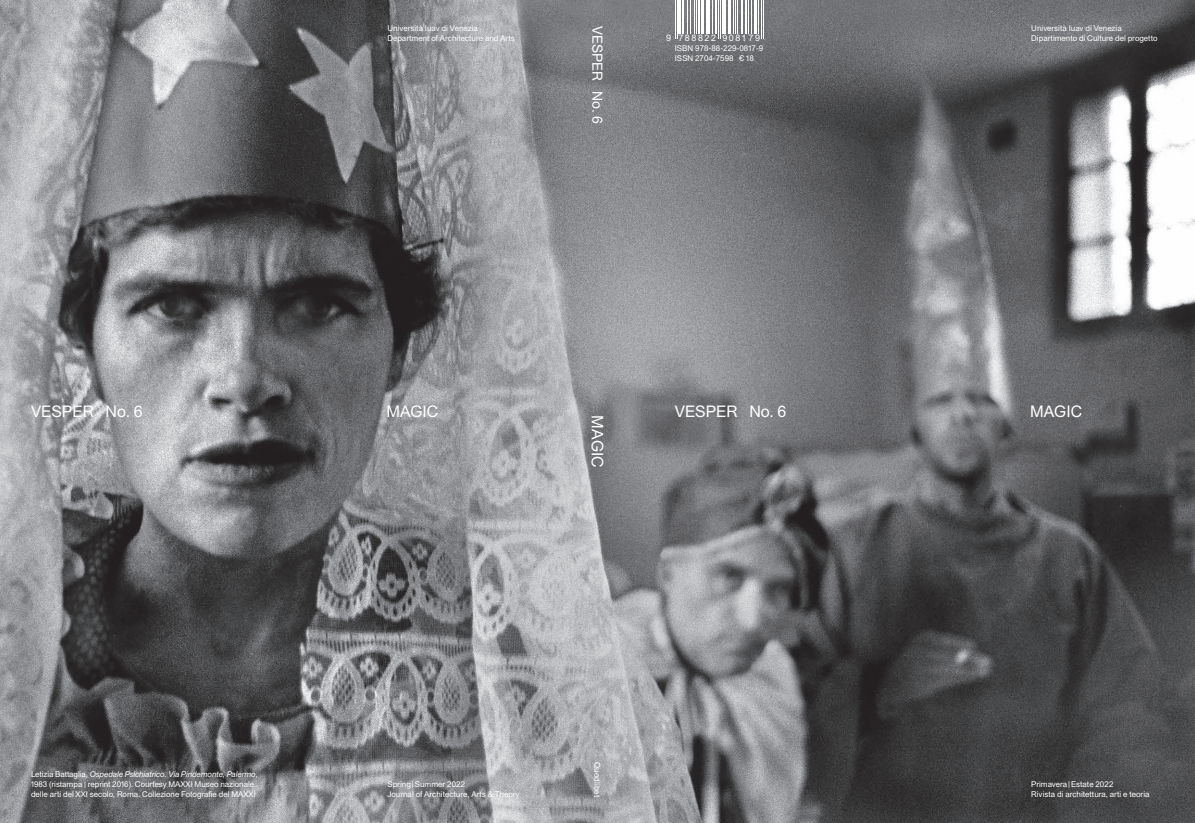
<style>
.page{position:relative;width:1195px;height:823px;background:#fff}
.page>*{position:absolute;margin:0;border:0;box-sizing:border-box;transform-origin:0 0}
.t1{font:16px "Union";color:#fff}
.t2{font:14px "Union";color:#fff}
.t3{font:9px "Union";letter-spacing:.17em;color:#fff}
.t4{font:8px/10px "Union";color:#fff}
.s1{font-style:italic}
</style>
<div class="page">
<img style="left:0;top:0;width:1195px;height:822px">
<hr style="left:675px;top:0;width:1px;height:38px;background:#fff">
<hr style="left:677px;top:0;width:1px;height:38px;background:#fff">
<hr style="left:678px;top:0;width:3px;height:33px;background:#fff">
<hr style="left:682px;top:0;width:2px;height:33px;background:#fff">
<hr style="left:687px;top:0;width:1px;height:33px;background:#fff">
<hr style="left:690px;top:0;width:1px;height:33px;background:#fff">
<hr style="left:694px;top:0;width:1px;height:33px;background:#fff">
<hr style="left:696px;top:0;width:1px;height:33px;background:#fff">
<hr style="left:698px;top:0;width:2px;height:33px;background:#fff">
<hr style="left:701px;top:0;width:3px;height:33px;background:#fff">
<hr style="left:706px;top:0;width:1px;height:33px;background:#fff">
<hr style="left:708px;top:0;width:2px;height:33px;background:#fff">
<hr style="left:712px;top:0;width:1px;height:33px;background:#fff">
<hr style="left:715px;top:0;width:2px;height:33px;background:#fff">
<hr style="left:718px;top:0;width:1px;height:38px;background:#fff">
<hr style="left:720px;top:0;width:1px;height:38px;background:#fff">
<hr style="left:721px;top:0;width:3px;height:33px;background:#fff">
<hr style="left:725px;top:0;width:1px;height:33px;background:#fff">
<hr style="left:728px;top:0;width:3px;height:33px;background:#fff">
<hr style="left:733px;top:0;width:1px;height:33px;background:#fff">
<hr style="left:735px;top:0;width:1px;height:33px;background:#fff">
<hr style="left:737px;top:0;width:1px;height:33px;background:#fff">
<hr style="left:741px;top:0;width:2px;height:33px;background:#fff">
<hr style="left:745px;top:0;width:2px;height:33px;background:#fff">
<hr style="left:748px;top:0;width:1px;height:33px;background:#fff">
<hr style="left:751px;top:0;width:1px;height:33px;background:#fff">
<hr style="left:754px;top:0;width:3px;height:33px;background:#fff">
<hr style="left:758px;top:0;width:1px;height:33px;background:#fff">
<hr style="left:761px;top:0;width:1px;height:38px;background:#fff">
<hr style="left:763px;top:0;width:1px;height:38px;background:#fff">
<p class="t4" style="left:387px;top:23px;width:129px">Università Iuav di Venezia<br>Department of Architecture and Arts</p>
<h2 class="t2" style="left:606px;top:26px;width:99px;rotate:90deg">VESPER No. 6</h2>
<p class="t3" style="left:666px;top:32px;width:95px">9 788822 9081 79</p>
<p class="t4" style="left:675px;top:43px;width:90px">ISBN 978-88-229-0817-9</p>
<p class="t4" style="left:675px;top:53px;width:80px">ISSN 2704-7598 € 18</p>
<p class="t4" style="left:1031px;top:23px;width:128px">Università Iuav di Venezia<br>Dipartimento di Culture del progetto</p>
<h1 class="t1" style="left:31px;top:402px;width:113px">VESPER No. 6</h1>
<h1 class="t1" style="left:386px;top:402px;width:54px">MAGIC</h1>
<h1 class="t1" style="left:607px;top:415px;width:54px;rotate:90deg">MAGIC</h1>
<h1 class="t1" style="left:675px;top:402px;width:113px">VESPER No. 6</h1>
<h1 class="t1" style="left:1030px;top:402px;width:54px">MAGIC</h1>
<p class="t4" style="left:31px;top:768px;width:228px">Letizia Battaglia, <span class="s1">Ospedale Psichiatrico. Via Pindemonte, Palermo</span>,<br>1983 (ristampa | reprint 2016). Courtesy MAXXI Museo nazionale delle arti del XXI secolo, Roma. Collezione Fotografie del MAXXI</p>
<p class="t4" style="left:387px;top:778px;width:134px">Spring|Summer 2022<br>Journal of Architecture, Arts &amp; Theory</p>
<p class="t4" style="left:602px;top:761px;width:36px;rotate:90deg">Quodlibet</p>
<p class="t4" style="left:1031px;top:778px;width:120px">Primavera|Estate 2022<br>Rivista di architettura, arti e teoria</p>
</div>
